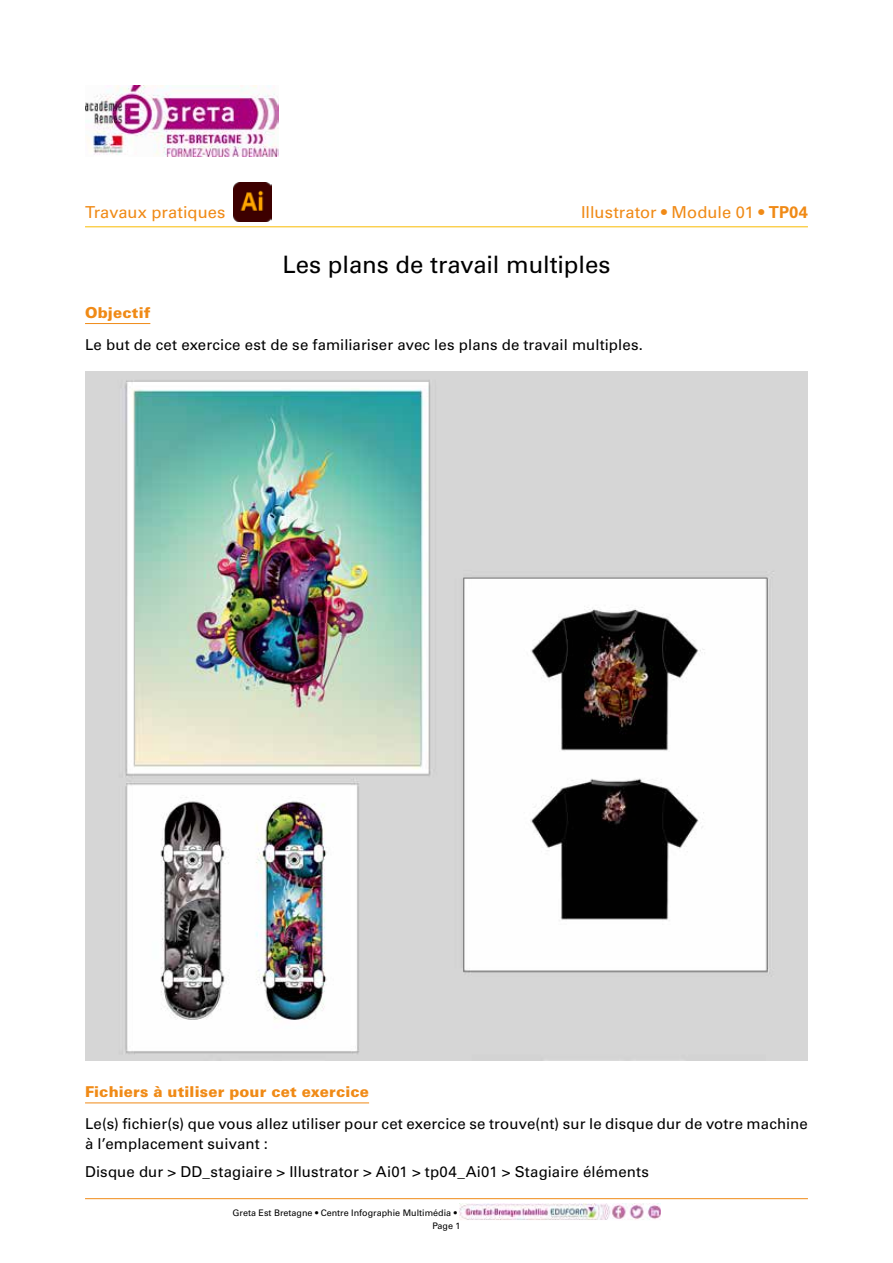
<style>
.page{position:relative;width:893px;height:1263px;background:#fff}
.page>*{position:absolute;margin:0;border:0;box-sizing:border-box;transform-origin:0 0}
.t1{font:24px "Univers LT Std";letter-spacing:-.005em;color:#000}
.t2{font:16.5px "Univers LT Std";color:#f08a16}
.t3{font:15px/19.5px "Univers LT Std";letter-spacing:.005em;color:#000}
.t4{font:900 15px "Univers LT Std";letter-spacing:.01em;color:#f08a16}
.t5{font:9px/12.9px "Univers LT Std";color:#000}
.s1{font-weight:700}
</style>
<div class="page">
<hr style="left:85px;top:323px;width:65px;height:1px;background:#f08a16">
<hr style="left:85px;top:1102px;width:284px;height:1px;background:#f08a16">
<img style="left:85px;top:372px;width:723px;height:688px">
<hr style="left:85px;top:1198px;width:723px;height:1px;background:#f08a16">
<img style="left:459px;top:1203px;width:201px;height:17px">
<img style="left:85px;top:85px;width:193px;height:71px">
<hr style="left:85px;top:226px;width:723px;height:1px;background:#fabb00">
<img style="left:234px;top:183px;width:38px;height:38px">
<p class="t2" style="left:85px;top:202px;width:142px">Travaux pratiques</p>
<p class="t2" style="left:581px;top:202px;width:228px">Illustrator • Module 01 • <span class="s1">TP04</span></p>
<h1 class="t1" style="left:282px;top:250px;width:330px">Les plans de travail multiples</h1>
<p class="t4" style="left:85px;top:303px;width:67px">Objectif</p>
<p class="t3" style="left:85px;top:335px;width:559px">Le but de cet exercice est de se familiariser avec les plans de travail multiples.</p>
<p class="t4" style="left:85px;top:1082px;width:286px">Fichiers à utiliser pour cet exercice</p>
<p class="t3" style="left:85px;top:1114px;width:724px">Le(s) fichier(s) que vous allez utiliser pour cet exercice se trouve(nt) sur le disque dur de votre machine à l’emplacement suivant :</p>
<p class="t3" style="left:85px;top:1162px;width:566px">Disque dur &gt; DD_stagiaire &gt; Illustrator &gt; Ai01 &gt; tp04_Ai01 &gt; Stagiaire éléments</p>
<p class="t5" style="left:432px;top:1206px;width:30px;text-indent:-200px">Greta Est Bretagne • Centre Infographie Multimédia •<br>Page 1</p>
</div>
